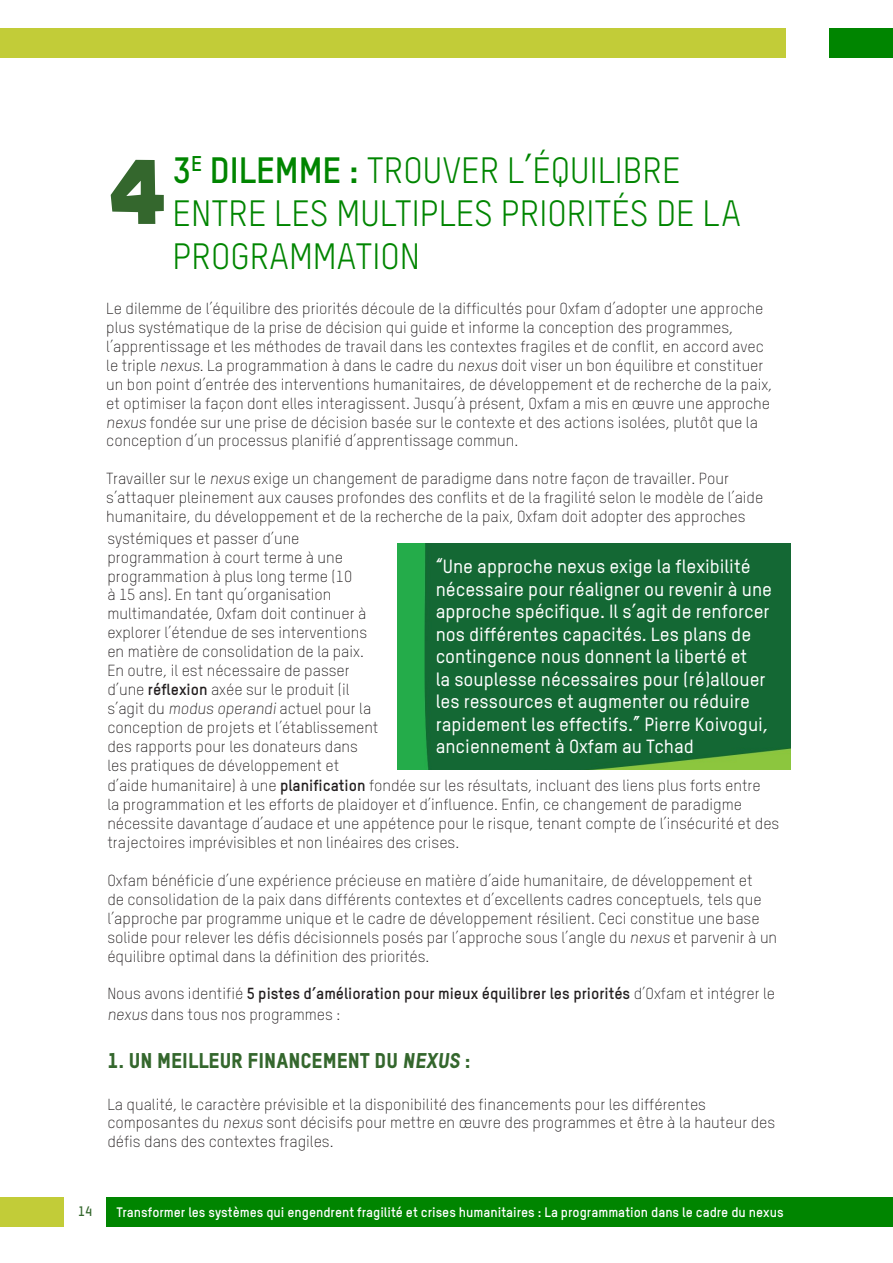
<style>
.page{position:relative;width:893px;height:1263px;background:#fff}
.page>*{position:absolute;margin:0;border:0;box-sizing:border-box;transform-origin:0 0}
.t1{font:90px "Oxfam Global Headline";color:#34672d}
.t2{font:36px/43.2px "TSTARPRO";color:#008500}
.t3{font:21px "TSTARPRO Headline";color:#34672d}
.t4{font:500 18.75px/22.5px "TSTARPRO";color:#fff}
.t5{font:300 15.75px/18.9px "TSTARPRO";color:#231f20}
.t6{font:700 13.5px "TSTARPRO";color:#fff}
.t7{font:700 13.5px "TSTARPRO";color:#34672d}
.s1{font-weight:700}
</style>
<div class="page">
<div style="left:106px;top:1197px;width:786px;height:30px;background:#008500"></div>
<div style="left:0;top:1197px;width:64px;height:30px;background:#c2cc38"></div>
<hr style="left:892px;top:1197px;width:1px;height:30px;background:#008500">
<div style="left:0;top:28px;width:785px;height:29px;background:#c2cc38"></div>
<div style="left:830px;top:28px;width:63px;height:29px;background:#008500"></div>
<img style="left:397px;top:543px;width:393px;height:227px">
<p class="t1" style="left:107px;top:114px;width:61px">4</p>
<p class="t2" style="left:173px;top:148px;width:570px"><span class="s1">3</span><sup>E</sup> <span class="s1">DILEMME :</span> TROUVER L’ÉQUILIBRE<br>ENTRE LES MULTIPLES PRIORITÉS DE LA<br>PROGRAMMATION</p>
<p class="t5" style="left:106px;top:299px;width:668px">Le dilemme de l’équilibre des priorités découle de la difficultés pour Oxfam d’adopter une approche plus systématique de la prise de décision qui guide et informe la conception des programmes, l’apprentissage et les méthodes de travail dans les contextes fragiles et de conflit, en accord avec le triple nexus. La programmation à dans le cadre du nexus doit viser un bon équilibre et constituer un bon point d’entrée des interventions humanitaires, de développement et de recherche de la paix, et optimiser la façon dont elles interagissent. Jusqu’à présent, Oxfam a mis en œuvre une approche nexus fondée sur une prise de décision basée sur le contexte et des actions isolées, plutôt que la conception d’un processus planifié d’apprentissage commun.</p>
<p class="t5" style="left:106px;top:469px;width:658px">Travailler sur le nexus exige un changement de paradigme dans notre façon de travailler. Pour s’attaquer pleinement aux causes profondes des conflits et de la fragilité selon le modèle de l’aide humanitaire, du développement et de la recherche de la paix, Oxfam doit adopter des approches</p>
<p class="t5" style="left:107px;top:529px;width:273px">systémiques et passer d’une programmation à court terme à une programmation à plus long terme (10<br>à 15 ans). En tant qu’organisation multimandatée, Oxfam doit continuer à explorer l’étendue de ses interventions en matière de consolidation de la paix.<br>En outre, il est nécessaire de passer d’une <span class="s1">réflexion</span> axée sur le produit (il s’agit du modus operandi actuel pour la conception de projets et l’établissement des rapports pour les donateurs dans les pratiques de développement et</p>
<p class="t5" style="left:107px;top:776px;width:674px">d’aide humanitaire) à une <span class="s1">planification</span> fondée sur les résultats, incluant des liens plus forts entre<br>la programmation et les efforts de plaidoyer et d’influence. Enfin, ce changement de paradigme nécessite davantage d’audace et une appétence pour le risque, tenant compte de l’insécurité et des trajectoires imprévisibles et non linéaires des crises.</p>
<p class="t5" style="left:107px;top:871px;width:671px">Oxfam bénéficie d’une expérience précieuse en matière d’aide humanitaire, de développement et<br>de consolidation de la paix dans différents contextes et d’excellents cadres conceptuels, tels que l’approche par programme unique et le cadre de développement résilient. Ceci constitue une base solide pour relever les défis décisionnels posés par l’approche sous l’angle du nexus et parvenir à un équilibre optimal dans la définition des priorités.</p>
<p class="t5" style="left:107px;top:983px;width:669px;line-height:21px">Nous avons identifié <span class="s1">5 pistes d’amélioration pour mieux équilibrer les priorités</span> d’Oxfam et intégrer le nexus dans tous nos programmes :</p>
<p class="t3" style="left:107px;top:1047px;width:365px">1. UN MEILLEUR FINANCEMENT DU NEXUS :</p>
<p class="t5" style="left:107px;top:1094px;width:669px">La qualité, le caractère prévisible et la disponibilité des financements pour les différentes composantes du nexus sont décisifs pour mettre en œuvre des programmes et être à la hauteur des défis dans des contextes fragiles.</p>
<p class="t4" style="left:436px;top:555px;width:338px">“Une approche nexus exige la flexibilité nécessaire pour réaligner ou revenir à une approche spécifique. Il s’agit de renforcer nos différentes capacités. Les plans de contingence nous donnent la liberté et<br>la souplesse nécessaires pour (ré)allouer les ressources et augmenter ou réduire rapidement les effectifs.” Pierre Koivogui, anciennement à Oxfam au Tchad</p>
<p class="t7" style="left:78px;top:1202px;width:16px">14</p>
<p class="t6" style="left:117px;top:1203px;width:668px">Transformer les systèmes qui engendrent fragilité et crises humanitaires : La programmation dans le cadre du nexus</p>
</div>
